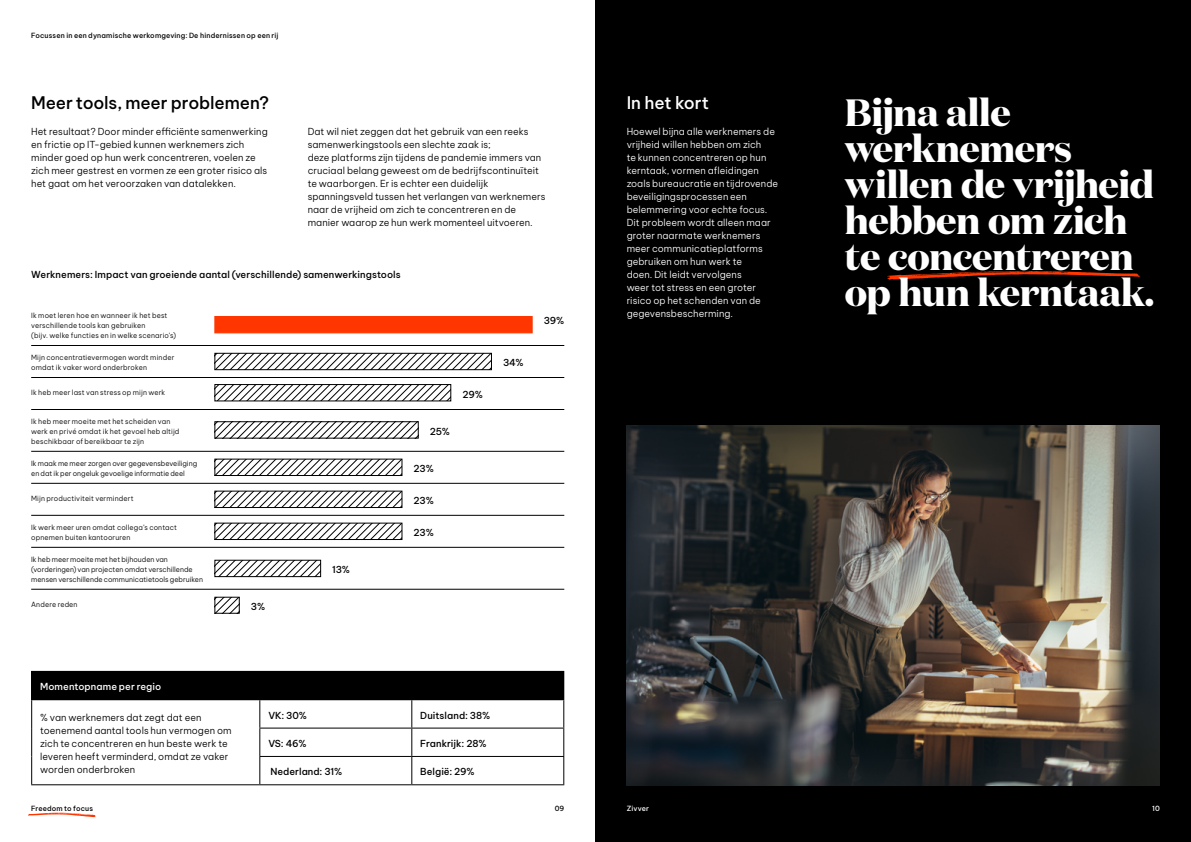
<style>
.page{position:relative;width:1191px;height:842px;background:#fff}
.page>*{position:absolute;margin:0;border:0;box-sizing:border-box;transform-origin:0 0}
.t1{font:700 38px/36px "Domaine Display";letter-spacing:-.01em;color:#fff}
.t2{font:500 17px "Be Vietnam Pro";letter-spacing:-.01em;color:#000}
.t3{font:500 17px "Be Vietnam Pro";letter-spacing:-.01em;color:#fff}
.t4{font:300 9.5px/13px "Be Vietnam Pro";color:#000}
.t5{font:300 9.5px/13px "Be Vietnam Pro";color:#fff}
.t6{font:500 9.5px "Be Vietnam Pro";letter-spacing:.005em;color:#000}
.t7{font:500 9.5px "Be Vietnam Pro";letter-spacing:.005em;color:#fff}
.t8{font:300 7px/10px "Be Vietnam Pro";letter-spacing:.015em;color:#000}
.t9{font:500 7px "Be Vietnam Pro";letter-spacing:.02em;color:#000}
.t10{font:500 7px "Be Vietnam Pro";letter-spacing:.015em;color:#fff}
</style>
<div class="page">
<div style="left:595px;top:0;width:596px;height:842px;background:#000"></div>
<div style="left:32px;top:671px;width:532px;height:29px;background:#000"></div>
<hr style="left:31px;top:671px;width:229px;height:1px;background:#000">
<svg style="left:31px;top:672px;width:1px;height:112px"></svg>
<hr style="left:31px;top:784px;width:229px;height:1px;background:#000">
<hr style="left:259px;top:728px;width:153px;height:1px;background:#000">
<hr style="left:412px;top:728px;width:152px;height:1px;background:#000">
<hr style="left:259px;top:756px;width:153px;height:1px;background:#000">
<svg style="left:259px;top:700px;width:1px;height:84px"></svg>
<hr style="left:412px;top:756px;width:152px;height:1px;background:#000">
<svg style="left:411px;top:700px;width:1px;height:84px"></svg>
<svg style="left:563px;top:700px;width:1px;height:84px"></svg>
<hr style="left:260px;top:784px;width:152px;height:1px;background:#000">
<hr style="left:412px;top:784px;width:152px;height:1px;background:#000">
<img style="left:626px;top:425px;width:533px;height:360px">
<hr style="left:31px;top:483px;width:533px;height:1px;background:#000">
<hr style="left:31px;top:515px;width:533px;height:1px;background:#000">
<hr style="left:31px;top:547px;width:533px;height:1px;background:#000">
<hr style="left:31px;top:589px;width:533px;height:1px;background:#000">
<svg style="left:216px;top:599px;width:22px;height:13px"></svg>
<div style="left:214px;top:597px;width:26px;height:17px;border:1px solid #000"></div>
<svg style="left:216px;top:562px;width:103px;height:13px"></svg>
<div style="left:214px;top:560px;width:107px;height:17px;border:1px solid #000"></div>
<svg style="left:216px;top:525px;width:184px;height:13px"></svg>
<div style="left:214px;top:523px;width:188px;height:17px;border:1px solid #000"></div>
<svg style="left:216px;top:493px;width:184px;height:13px"></svg>
<div style="left:214px;top:491px;width:188px;height:17px;border:1px solid #000"></div>
<hr style="left:31px;top:345px;width:533px;height:1px;background:#000">
<hr style="left:31px;top:377px;width:533px;height:1px;background:#000">
<hr style="left:31px;top:409px;width:533px;height:1px;background:#000">
<hr style="left:31px;top:451px;width:533px;height:1px;background:#000">
<svg style="left:216px;top:461px;width:184px;height:13px"></svg>
<div style="left:214px;top:459px;width:188px;height:17px;border:1px solid #000"></div>
<svg style="left:216px;top:423px;width:201px;height:14px"></svg>
<div style="left:214px;top:421px;width:205px;height:18px;border:1px solid #000"></div>
<svg style="left:216px;top:386px;width:233px;height:13px"></svg>
<div style="left:214px;top:384px;width:237px;height:17px;border:1px solid #000"></div>
<svg style="left:216px;top:355px;width:274px;height:13px"></svg>
<div style="left:214px;top:353px;width:278px;height:17px;border:1px solid #000"></div>
<div style="left:214px;top:316px;width:318px;height:17px;background:#ff3600"></div>
<svg style="left:28px;top:813px;width:68px;height:4px"></svg>
<svg style="left:887px;top:271px;width:252px;height:9px"></svg>
<p class="t9" style="left:31px;top:30px;width:249px">Focussen in een dynamische werkomgeving: De hindernissen op een rij</p>
<h2 class="t2" style="left:31px;top:89px;width:239px">Meer tools, meer problemen?</h2>
<p class="t4" style="left:31px;top:124px;width:238px">Het resultaat? Door minder efficiënte samenwerking en frictie op IT-gebied kunnen werknemers zich minder goed op hun werk concentreren, voelen ze zich meer gestrest en vormen ze een groter risico als het gaat om het veroorzaken van datalekken.</p>
<p class="t4" style="left:308px;top:124px;width:239px">Dat wil niet zeggen dat het gebruik van een reeks samenwerkingstools een slechte zaak is;<br>deze platforms zijn tijdens de pandemie immers van cruciaal belang geweest om de bedrijfscontinuïteit te waarborgen. Er is echter een duidelijk spanningsveld tussen het verlangen van werknemers naar de vrijheid om zich te concentreren en de manier waarop ze hun werk momenteel uitvoeren.</p>
<p class="t6" style="left:31px;top:267px;width:371px">Werknemers: Impact van groeiende aantal (verschillende) samenwerkingstools</p>
<p class="t8" style="left:31px;top:310px;width:146px">Ik moet leren hoe en wanneer ik het best verschillende tools kan gebruiken<br>(bijv. welke functies en in welke scenario’s)</p>
<p class="t8" style="left:31px;top:352px;width:145px">Mijn concentratievermogen wordt minder omdat ik vaker word onderbroken</p>
<p class="t8" style="left:31px;top:387px;width:136px">Ik heb meer last van stress op mijn werk</p>
<p class="t8" style="left:31px;top:416px;width:150px">Ik heb meer moeite met het scheiden van werk en privé omdat ik het gevoel heb altijd beschikbaar of bereikbaar te zijn</p>
<p class="t8" style="left:31px;top:458px;width:167px">Ik maak me meer zorgen over gegevensbeveiliging en dat ik per ongeluk gevoelige informatie deel</p>
<p class="t8" style="left:31px;top:493px;width:104px">Mijn productiviteit vermindert</p>
<p class="t8" style="left:31px;top:522px;width:147px">Ik werk meer uren omdat collega’s contact opnemen buiten kantooruren</p>
<p class="t8" style="left:31px;top:553px;width:173px">Ik heb meer moeite met het bijhouden van (vorderingen) van projecten omdat verschillende mensen verschillende communicatietools gebruiken</p>
<p class="t8" style="left:31px;top:599px;width:48px">Andere reden</p>
<p class="t6" style="left:251px;top:598px;width:16px">3%</p>
<p class="t6" style="left:332px;top:562px;width:19px">13%</p>
<p class="t6" style="left:430px;top:423px;width:22px">25%</p>
<p class="t6" style="left:413px;top:461px;width:22px">23%</p>
<p class="t6" style="left:413px;top:493px;width:22px">23%</p>
<p class="t6" style="left:413px;top:525px;width:22px">23%</p>
<p class="t6" style="left:462px;top:386px;width:22px">29%</p>
<p class="t6" style="left:503px;top:355px;width:22px">34%</p>
<p class="t6" style="left:544px;top:313px;width:22px">39%</p>
<p class="t7" style="left:40px;top:679px;width:123px">Momentopname per regio</p>
<p class="t4" style="left:40px;top:710px;width:193px">% van werknemers dat zegt dat een toenemend aantal tools hun vermogen om zich te concentreren en hun beste werk te leveren heeft verminderd, omdat ze vaker worden onderbroken</p>
<p class="t6" style="left:268px;top:707px;width:40px">VK: 30%</p>
<p class="t6" style="left:420px;top:707px;width:71px">Duitsland: 38%</p>
<p class="t6" style="left:268px;top:735px;width:40px">VS: 46%</p>
<p class="t6" style="left:420px;top:735px;width:68px">Frankrijk: 28%</p>
<p class="t6" style="left:270px;top:764px;width:73px">Nederland: 31%</p>
<p class="t6" style="left:420px;top:764px;width:56px">België: 29%</p>
<h2 class="t3" style="left:626px;top:89px;width:84px">In het kort</h2>
<p class="t5" style="left:626px;top:124px;width:153px">Hoewel bijna alle werknemers de vrijheid willen hebben om zich<br>te kunnen concentreren op hun kerntaak, vormen afleidingen zoals bureaucratie en tijdrovende beveiligingsprocessen een belemmering voor echte focus.<br>Dit probleem wordt alleen maar groter naarmate werknemers meer communicatieplatforms gebruiken om hun werk te<br>doen. Dit leidt vervolgens<br>weer tot stress en een groter risico op het schenden van de gegevensbescherming.</p>
<h1 class="t1" style="left:844px;top:94px;width:311px">Bijna alle werknemers willen de vrijheid hebben om zich te concentreren op hun kerntaak.</h1>
<p class="t9" style="left:31px;top:802px;width:63px">Freedom to focus</p>
<p class="t9" style="left:554px;top:802px;width:11px">09</p>
<p class="t10" style="left:626px;top:802px;width:24px">Zivver</p>
<p class="t10" style="left:1152px;top:802px;width:9px">10</p>
</div>
